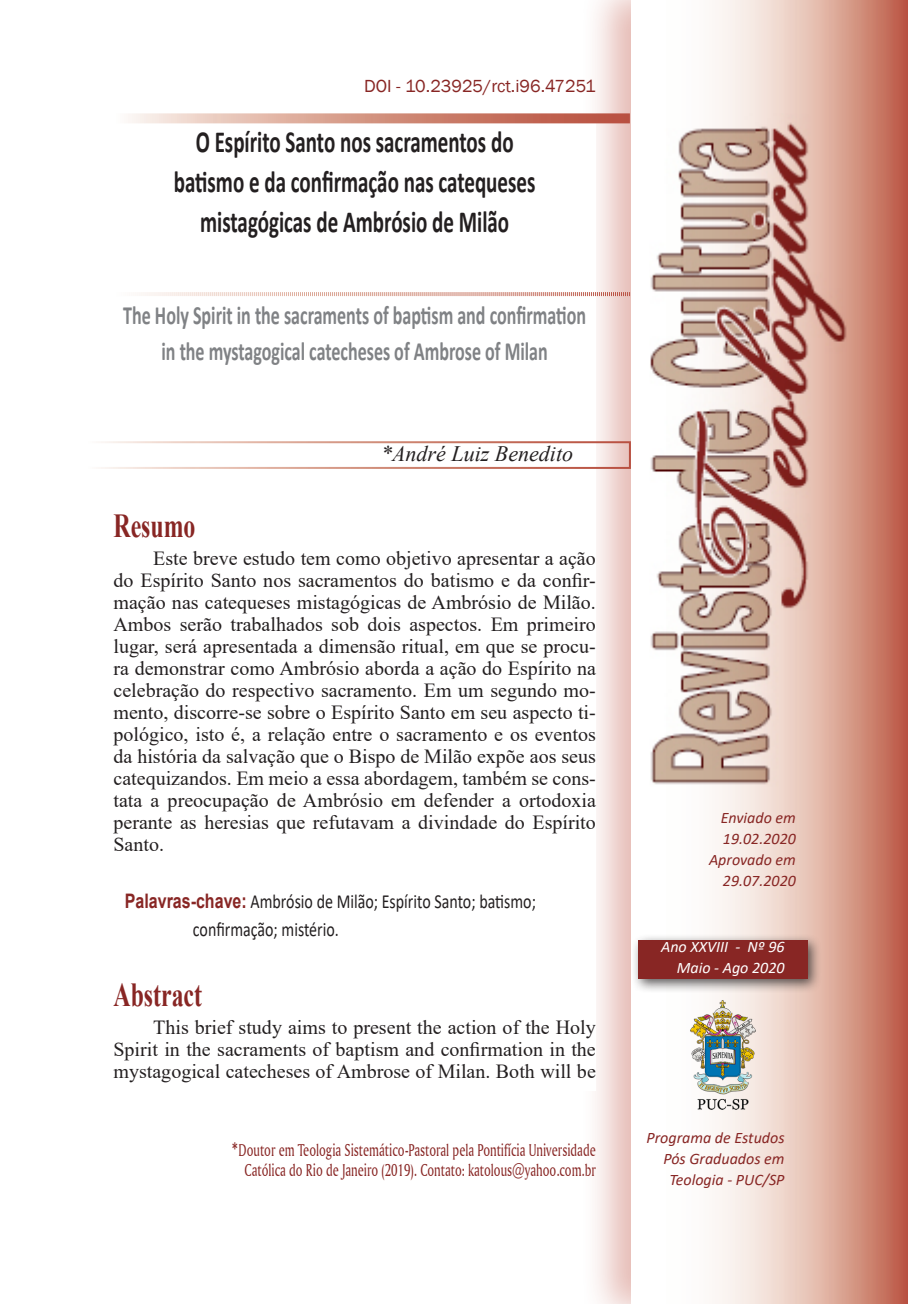
<style>
.page{position:relative;width:908px;height:1304px;background:#fff}
.page>*{position:absolute;margin:0;border:0;box-sizing:border-box;transform-origin:0 0}
.t1{font:700 33.6px "Times New Roman";color:#882624;scale:.71 1}
.t2{font:700 30.8px/40px "Calibri";color:#231f20;text-align:center;scale:.68 1}
.t3{font:700 26.4px/36px "Calibri";color:#808285;text-align:center;scale:.68 1}
.t4{font:italic 22px "Times New Roman";color:#231f20}
.t5{font:20px/22px "Times New Roman";color:#231f20;text-align:justify}
.t6{font:20px/28px "Calibri";color:#231f20;scale:.8 1}
.t7{font:18px/20px "Amerigo BT Roman A";color:#882624;text-align:right;scale:.7 1}
.t8{font:18px "Franklin Gothic";color:#882624}
.t9{font:italic 16px/21px "Calibri";color:#882624;text-align:right}
.t10{font:italic 16px/21px "Calibri";color:#fff;text-align:right}
.s1{font-family:"Arial";font-weight:700;color:#882624}
.s2{font-family:"Calibri";font-size:20px}
</style>
<div class="page">
<div style="left:579px;top:0;width:328px;height:1304px;background:#bb4938;opacity:.38"></div>
<svg style="left:631px;top:0;width:276px;height:1304px"></svg>
<img style="left:649px;top:113px;width:198px;height:680px">
<div style="left:630px;top:933px;width:192px;height:61px;background:#231f20;opacity:.75"></div>
<div style="left:637px;top:940px;width:169px;height:39px;background:#882624"></div>
<img style="left:686px;top:999px;width:71px;height:113px">
<div style="left:113px;top:113px;width:482px;height:978px;background:#fff"></div>
<svg style="left:128px;top:113px;width:501px;height:10px;background:#d69a8b"></svg>
<svg style="left:141px;top:291px;width:489px;height:6px"></svg>
<div style="left:84px;top:441px;width:546px;height:28px;border:2px solid #fff"></div>
<p class="t8" style="left:364px;top:75px;width:233px">DOI - 10.23925/rct.i96.47251</p>
<h2 class="t2" style="left:174px;top:121px;width:533px">O Espírito Santo nos sacramentos do batismo e da confirmação nas catequeses mistagógicas de Ambrósio de Milão</h2>
<h3 class="t3" style="left:123px;top:297px;width:681px">The Holy Spirit in the sacraments of baptism and confirmation in the mystagogical catecheses of Ambrose of Milan</h3>
<p class="t4" style="left:381px;top:439px;width:193px">*André Luiz Benedito</p>
<h1 class="t1" style="left:113px;top:502px;width:117px">Resumo</h1>
<p class="t5" style="left:113px;top:547px;width:483px;text-indent:40px">Este breve estudo tem como objetivo apresentar a ação do Espírito Santo nos sacramentos do batismo e da confir&shy;mação nas catequeses mistagógicas de Ambrósio de Milão.<br>Ambos serão trabalhados sob dois aspectos. Em primeiro lugar, será apresentada a dimensão ritual, em que se procu&shy;ra demonstrar como Ambrósio aborda a ação do Espírito na celebração do respectivo sacramento. Em um segundo mo&shy;mento, discorre-se sobre o Espírito Santo em seu aspecto ti&shy;pológico, isto é, a relação entre o sacramento e os eventos da história da salvação que o Bispo de Milão expõe aos seus catequizandos. Em meio a essa abordagem, também se cons&shy;tata a preocupação de Ambrósio em defender a ortodoxia perante as heresias que refutavam a divindade do Espírito Santo.</p>
<p class="t6" style="left:193px;top:886px;width:430px;text-indent:-68px"><span class="s1">Palavras-chave:</span> Ambrósio de Milão; Espírito Santo; batismo; confirmação; mistério.</p>
<h1 class="t1" style="left:113px;top:970px;width:126px">Abstract</h1>
<p class="t5" style="left:113px;top:1015px;width:483px;text-indent:40px">This brief study aims to present the action of the Holy Spirit in the sacraments of baptism and confirmation in the mystagogical catecheses of Ambrose of Milan. Both will be</p>
<p class="t7" style="left:231px;top:1140px;width:521px"><span class="s2">*</span>Doutor em Teologia Sistemático-Pastoral pela Pontifícia Universidade<br>Católica do Rio de Janeiro (2019). Contato: katolous@yahoo.com.br</p>
<p class="t9" style="left:708px;top:806px;width:88px">Enviado em<br>19.02.2020<br>Aprovado em<br>29.07.2020</p>
<p class="t10" style="left:660px;top:936px;width:125px">Ano XXVIII - Nº 96<br>Maio - Ago 2020</p>
<p class="t9" style="left:646px;top:1127px;width:139px">Programa de Estudos<br>Pós Graduados em<br>Teologia - PUC/SP</p>
</div>
